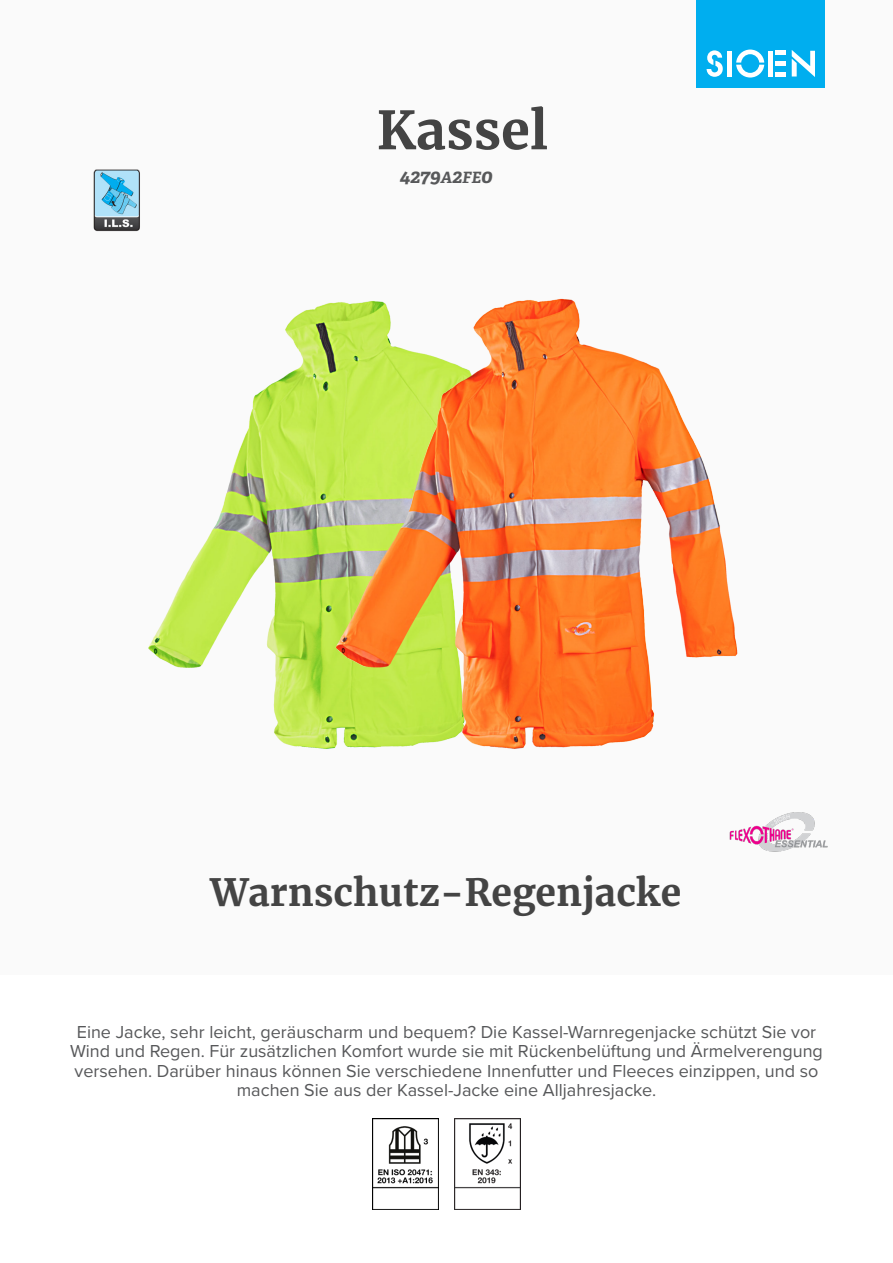
<style>
.page{position:relative;width:893px;height:1263px;background:#fff}
.page>*{position:absolute;margin:0;border:0;box-sizing:border-box;transform-origin:0 0}
.product_name{font:700 52.5px "Merriweather";color:#444}
.product_h2{font:700 37.5px "Merriweather";color:#444}
.product_ref{font:italic 700 19.5px "Adelle";color:#57585a}
.product_description{font:18px/19.5px "Proxima Nova";color:#57585a;text-align:center}
.s1{font-size:15.6px}
</style>
<div class="page">
<div style="left:0;top:0;width:893px;height:974px;background:#fafafa"></div>
<div style="left:697px;top:0;width:128px;height:88px;background:#00aeef"></div>
<svg style="left:707px;top:50px;width:16px;height:27px"></svg>
<svg style="left:736px;top:50px;width:28px;height:28px"></svg>
<div style="left:727px;top:51px;width:5px;height:26px;background:#fff"></div>
<div style="left:768px;top:51px;width:5px;height:26px;background:#fff"></div>
<div style="left:775px;top:72px;width:11px;height:5px;background:#fff"></div>
<div style="left:775px;top:61px;width:11px;height:5px;background:#fff"></div>
<hr style="left:775px;top:51px;width:11px;height:4px;background:#fff">
<svg style="left:792px;top:50px;width:23px;height:27px"></svg>
<img style="left:93px;top:169px;width:46px;height:63px">
<img style="left:783px;top:812px;width:45px;height:39px">
<img style="left:372px;top:1118px;width:66px;height:92px">
<img style="left:454px;top:1118px;width:67px;height:92px">
<img style="left:110px;top:170px;width:188px;height:577px">
<img style="left:298px;top:298px;width:485px;height:554px">
<p class="product_name" style="left:377px;top:97px;width:173px">Kassel</p>
<p class="product_ref" style="left:399px;top:164px;width:95px">4279<span class="s1">A</span>2<span class="s1">FE</span>0</p>
<p class="product_h2" style="left:210px;top:868px;width:472px">Warnschutz-Regenjacke</p>
<p class="product_description" style="left:70px;top:1021px;width:754px">Eine Jacke, sehr leicht, geräuscharm und bequem? Die Kassel-Warnregenjacke schützt Sie vor Wind und Regen. Für zusätzlichen Komfort wurde sie mit Rückenbelüftung und Ärmelverengung versehen. Darüber hinaus können Sie verschiedene Innenfutter und Fleeces einzippen, und so machen Sie aus der Kassel-Jacke eine Alljahresjacke.</p>
</div>
